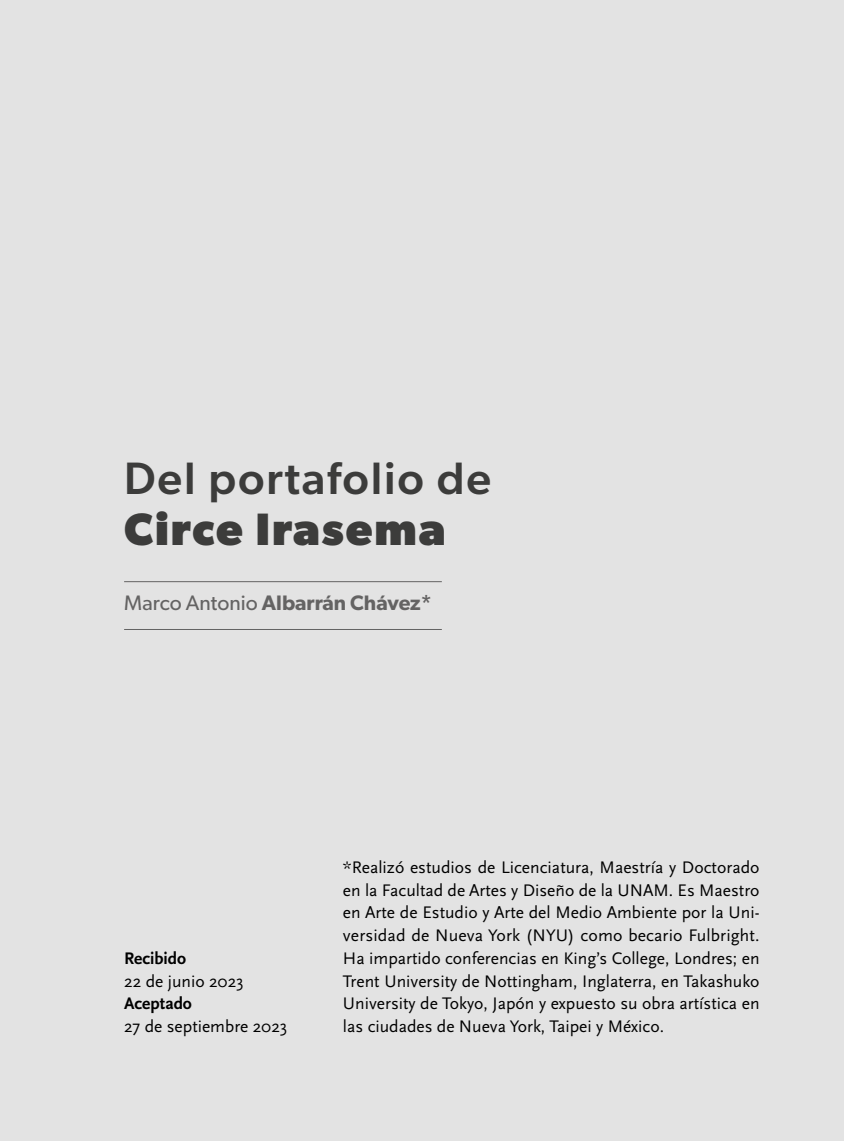
<style>
.page{position:relative;width:844px;height:1141px;background:#fff}
.page>*{position:absolute;margin:0;border:0;box-sizing:border-box;transform-origin:0 0}
.t1{font:500 45.5px "Gibson";letter-spacing:.04em;color:#3c3c3b}
.t2{font:700 45.5px "Gibson";letter-spacing:.04em;color:#3c3c3b}
.t3{font:600 21px "Gibson";color:#646363}
.t4{font:17.5px/22.8px "Scala Sans Pro";color:#000;text-align:justify}
.t5{font:700 17.5px "Scala Sans Pro";color:#000}
.s1{font-weight:400}
</style>
<div class="page">
<div style="left:0;top:0;width:842px;height:1141px;background:#e3e3e3"></div>
<hr style="left:124px;top:581px;width:317px;height:1px;background:#646363">
<hr style="left:124px;top:629px;width:317px;height:1px;background:#646363">
<h1 class="t1" style="left:124px;top:451px;width:368px">Del portafolio de</h1>
<h1 class="t2" style="left:124px;top:502px;width:323px">Circe Irasema</h1>
<p class="t3" style="left:124px;top:590px;width:309px"><span class="s1">Marco Antonio</span> Albarrán Chávez*</p>
<p class="t5" style="left:124px;top:948px;width:64px">Recibido</p>
<p class="t4" style="left:124px;top:969px;width:121px">22 de junio 2023</p>
<p class="t5" style="left:124px;top:993px;width:69px">Aceptado</p>
<p class="t4" style="left:124px;top:1015px;width:164px">27 de septiembre 2023</p>
<p class="t4" style="left:343px;top:856px;width:418px">*Realizó estudios de Licenciatura, Maestría y Doctorado en la Facultad de Artes y Diseño de la UNAM. Es Maestro en Arte de Estudio y Arte del Medio Ambiente por la Uni&shy;versidad de Nueva York (NYU) como becario Fulbright.<br>Ha impartido conferencias en King’s College, Londres; en Trent University de Nottingham, Inglaterra, en Takashuko University de Tokyo, Japón y expuesto su obra artística en las ciudades de Nueva York, Taipei y México.</p>
</div>
